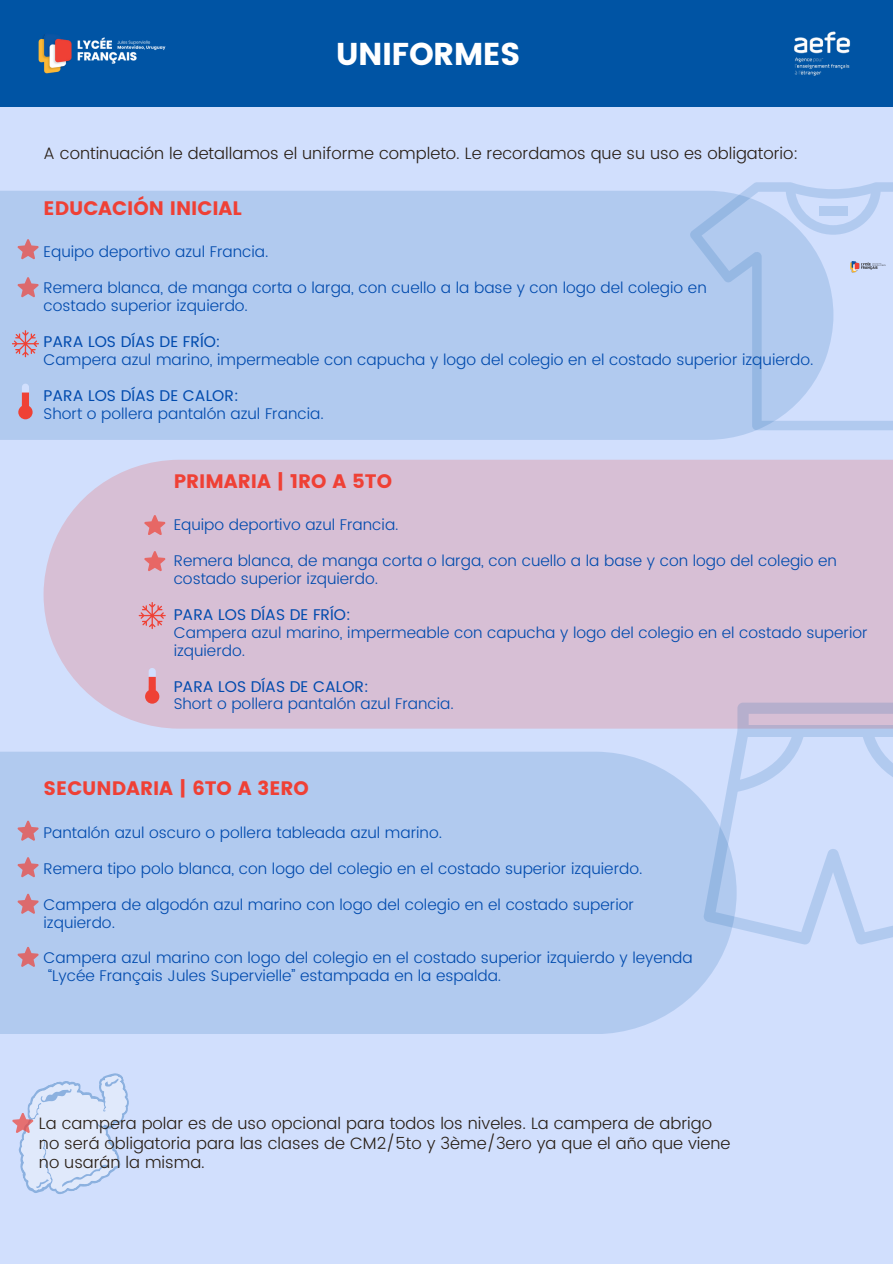
<style>
.page{position:relative;width:893px;height:1264px;background:#fff}
.page>*{position:absolute;margin:0;border:0;box-sizing:border-box;transform-origin:0 0}
.t1{font:31.5px "Poppins";letter-spacing:-.02em;color:#fff}
.t2{font:19.5px "Poppins";color:#ef4035}
.t3{font:300 16.5px/19.2px "Poppins";color:#291f16}
.t4{font:300 15.45px/18px "Poppins";color:#004aad}
.t5{font:15.45px "Poppins";color:#004aad}
</style>
<div class="page">
<div style="left:0;top:0;width:892px;height:1263px;background:#d1dffd"></div>
<div style="left:44px;top:459px;width:848px;height:269px;background:#d7bfd5"></div>
<div style="left:0;top:191px;width:757px;height:249px;background:#b1caef"></div>
<svg style="left:12px;top:330px;width:27px;height:27px"></svg>
<svg style="left:18px;top:383px;width:15px;height:36px"></svg>
<svg style="left:17px;top:239px;width:22px;height:20px"></svg>
<svg style="left:17px;top:277px;width:22px;height:20px"></svg>
<div style="left:0;top:752px;width:727px;height:282px;background:#b1caef"></div>
<svg style="left:703px;top:702px;width:189px;height:242px"></svg>
<svg style="left:144px;top:551px;width:21px;height:20px"></svg>
<svg style="left:144px;top:515px;width:21px;height:20px"></svg>
<svg style="left:139px;top:602px;width:27px;height:27px"></svg>
<svg style="left:145px;top:668px;width:14px;height:35px"></svg>
<svg style="left:17px;top:893px;width:22px;height:20px"></svg>
<svg style="left:17px;top:946px;width:22px;height:20px"></svg>
<svg style="left:17px;top:856px;width:22px;height:21px"></svg>
<svg style="left:17px;top:820px;width:22px;height:20px"></svg>
<svg style="left:12px;top:1073px;width:117px;height:121px"></svg>
<svg style="left:690px;top:182px;width:202px;height:248px;fill:#b1caef"></svg>
<div style="left:818px;top:206px;width:29px;height:10px;background:#b1caef"></div>
<img style="left:845px;top:259px;width:41px;height:17px">
<div style="left:0;top:0;width:892px;height:107px;background:#0054a4"></div>
<img style="left:38px;top:34px;width:128px;height:40px">
<img style="left:794px;top:31px;width:57px;height:45px">
<p class="t1" style="left:336px;top:36px;width:186px">UNIFORMES</p>
<p class="t3" style="left:44px;top:144px;width:756px">A continuación le detallamos el uniforme completo. Le recordamos que su uso es obligatorio:</p>
<p class="t2" style="left:44px;top:197px;width:200px">EDUCACIÓN INICIAL</p>
<p class="t4" style="left:44px;top:243px;width:226px">Equipo deportivo azul Francia.</p>
<p class="t4" style="left:44px;top:279px;width:664px">Remera blanca, de manga corta o larga, con cuello a la base y con logo del colegio en</p>
<p class="t4" style="left:44px;top:297px;width:206px">costado superior izquierdo.</p>
<p class="t5" style="left:44px;top:333px;width:178px">PARA LOS DÍAS DE FRÍO:</p>
<p class="t4" style="left:44px;top:351px;width:771px">Campera azul marino, impermeable con capucha y logo del colegio en el costado superior izquierdo.</p>
<p class="t5" style="left:44px;top:387px;width:196px">PARA LOS DÍAS DE CALOR:</p>
<p class="t4" style="left:44px;top:405px;width:282px">Short o pollera pantalón azul Francia.</p>
<p class="t2" style="left:174px;top:469px;width:220px">PRIMARIA | 1RO A 5TO</p>
<p class="t4" style="left:174px;top:515px;width:226px">Equipo deportivo azul Francia.</p>
<p class="t4" style="left:174px;top:551px;width:664px">Remera blanca, de manga corta o larga, con cuello a la base y con logo del colegio en costado superior izquierdo.</p>
<p class="t5" style="left:174px;top:605px;width:178px">PARA LOS DÍAS DE FRÍO:</p>
<p class="t4" style="left:174px;top:623px;width:695px">Campera azul marino, impermeable con capucha y logo del colegio en el costado superior izquierdo.</p>
<p class="t5" style="left:174px;top:677px;width:196px">PARA LOS DÍAS DE CALOR:</p>
<p class="t4" style="left:174px;top:695px;width:282px">Short o pollera pantalón azul Francia.</p>
<p class="t2" style="left:44px;top:777px;width:267px">SECUNDARIA | 6TO A 3ERO</p>
<p class="t4" style="left:44px;top:823px;width:400px">Pantalón azul oscuro o pollera tableada azul marino.</p>
<p class="t4" style="left:44px;top:859px;width:600px">Remera tipo polo blanca, con logo del colegio en el costado superior izquierdo.</p>
<p class="t4" style="left:44px;top:895px;width:592px">Campera de algodón azul marino con logo del colegio en el costado superior</p>
<p class="t4" style="left:44px;top:913px;width:73px">izquierdo.</p>
<p class="t4" style="left:44px;top:949px;width:650px">Campera azul marino con logo del colegio en el costado superior izquierdo y leyenda</p>
<p class="t4" style="left:48px;top:967px;width:454px">“Lycée Français Jules Supervielle” estampada en la espalda.</p>
<p class="t3" style="left:39px;top:1114px;width:674px">La campera polar es de uso opcional para todos los niveles. La campera de abrigo</p>
<p class="t3" style="left:39px;top:1133px;width:693px">no será obligatoria para las clases de CM2/5to y 3ème/3ero ya que el año que viene no usarán la misma.</p>
</div>
